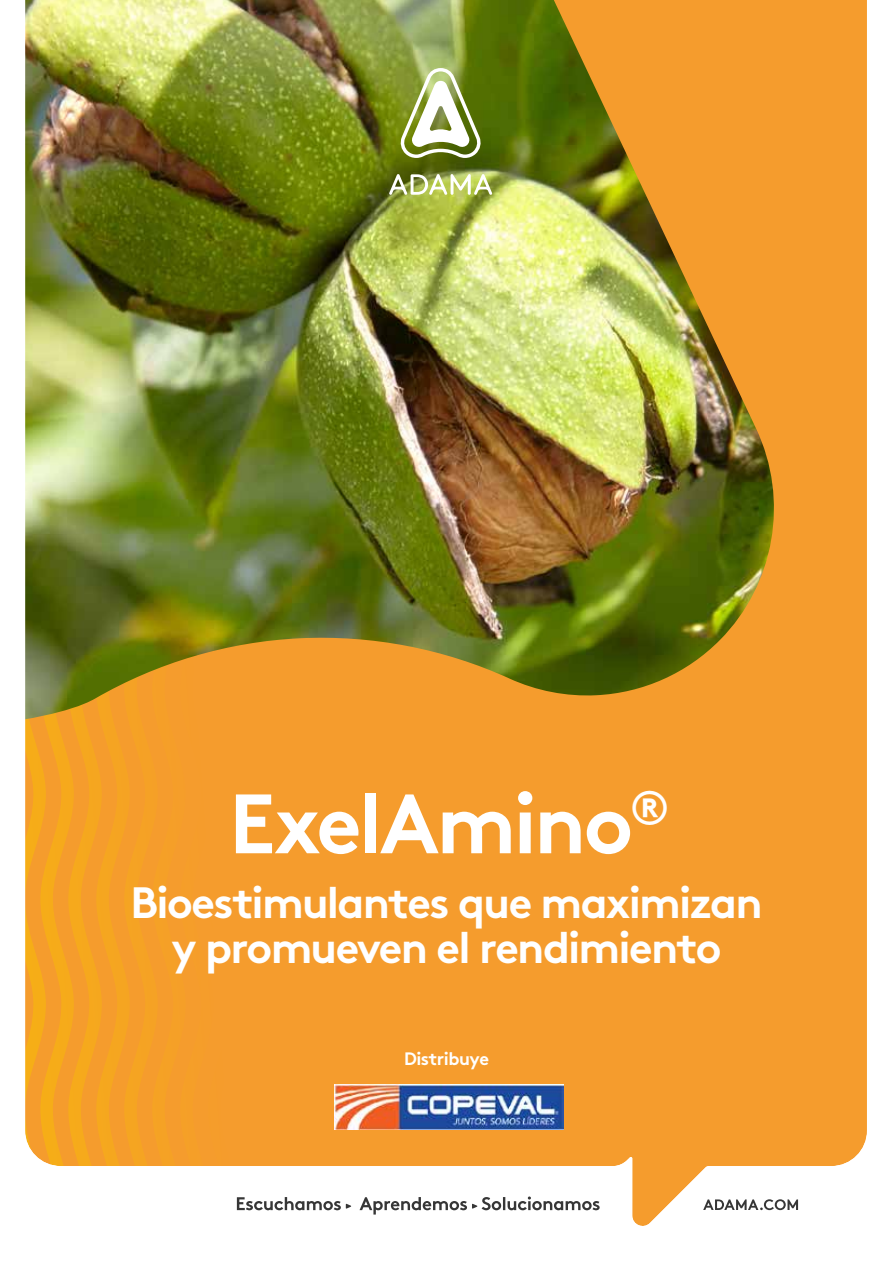
<style>
.page{position:relative;width:893px;height:1263px;background:#fff}
.page>*{position:absolute;margin:0;border:0;box-sizing:border-box;transform-origin:0 0}
.t1{font:700 84px "Brown Std";letter-spacing:-.03em;color:#fff}
.t2{font:700 43.8px/45px "Brown Std";letter-spacing:-.04em;color:#fff;text-align:center}
.t3{font:18px "Brown Std Bold Alt";letter-spacing:-.025em;color:#fff}
</style>
<div class="page">
<svg style="left:600px;top:0;width:267px;height:1226px;background:#dd9a35"></svg>
<svg style="left:703px;top:1199px;width:95px;height:11px"></svg>
<img style="left:25px;top:0;width:575px;height:1215px">
<h1 class="t1" style="left:229px;top:773px;width:442px">ExelAmino<sup>®</sup></h1>
<p class="t2" style="left:130px;top:880px;width:634px">Bioestimulantes que maximizan y promueven el rendimiento</p>
<p class="t3" style="left:404px;top:1048px;width:86px">Distribuye</p>
</div>
